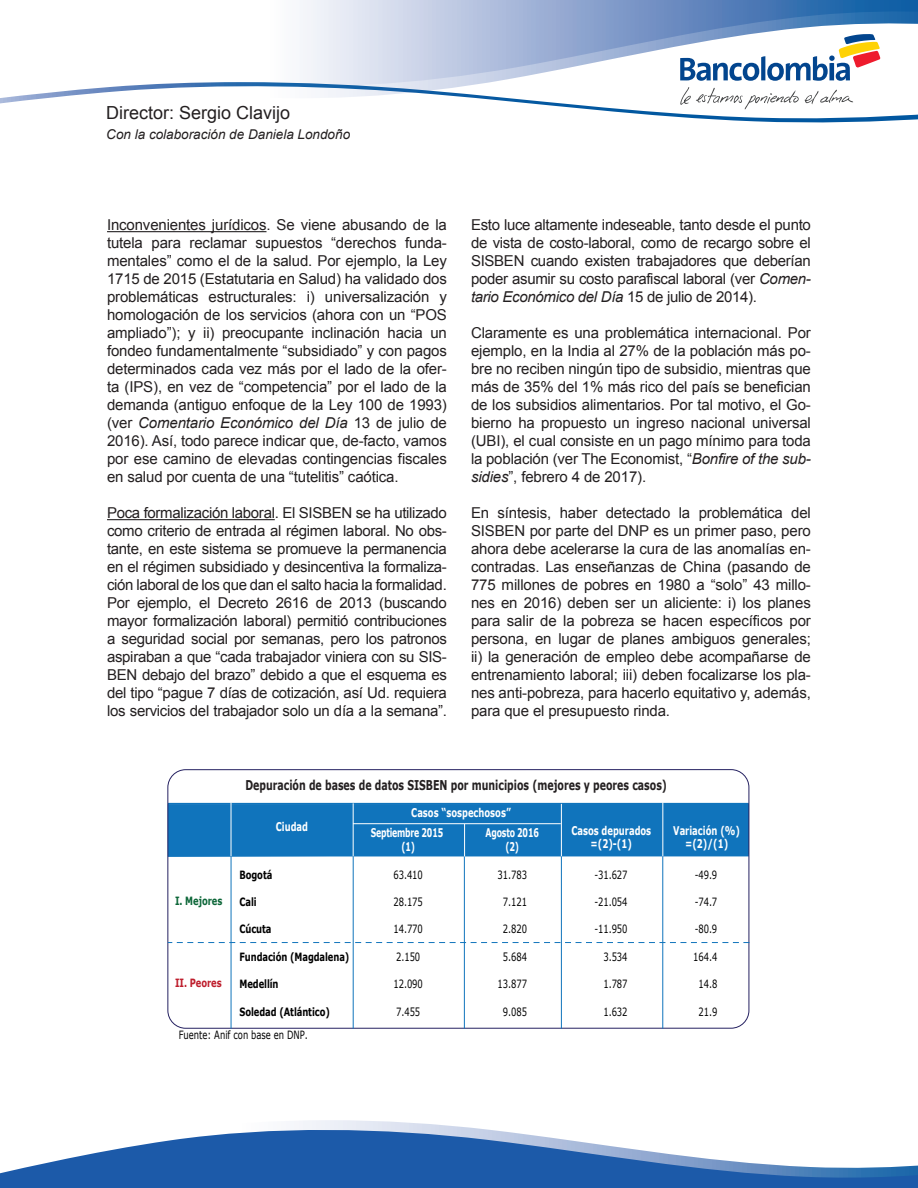
<style>
.page{position:relative;width:918px;height:1188px;background:#fff}
.page>*{position:absolute;margin:0;border:0;box-sizing:border-box;transform-origin:0 0}
.t1{font:18px "Arial";color:#231f20}
.TEXTO{font:15px/18px "Arial";letter-spacing:-.01em;color:#231f20;text-align:justify}
.t2{font:700 13.5px "Verdana";color:#231f20;scale:.7 1}
.t3{font:italic 13.5px "Arial";color:#231f20}
.t4{font:700 12px/13.5px "Verdana";color:#fff;text-align:center;scale:.7 1}
.t5{font:700 12px/13.5px "Verdana";letter-spacing:-.025em;color:#fff;text-align:center;scale:.65 1}
.t6{font:11.4px "Verdana";letter-spacing:-.01em;color:#000;scale:.74 1}
.t7{font:700 11.4px "Verdana";letter-spacing:-.01em;color:#000;scale:.74 1}
.t8{font:700 11.4px "Verdana";letter-spacing:-.01em;color:#0c6638;scale:.74 1}
.t9{font:700 11.4px "Verdana";letter-spacing:-.01em;color:#be1d2c;scale:.74 1}
.s1{font-style:italic}
</style>
<div class="page">
<svg style="left:299px;top:1120px;width:151px;height:6px"></svg>
<svg style="left:300px;top:0;width:618px;height:32px;background:#8ea9d0"></svg>
<svg style="left:0;top:1126px;width:918px;height:62px;fill:#1c5aa9"></svg>
<svg style="left:0;top:32px;width:918px;height:91px"></svg>
<hr style="left:107px;top:231px;width:160px;height:1px;background:#231f20">
<hr style="left:107px;top:519px;width:168px;height:1px;background:#231f20">
<svg style="left:169px;top:802px;width:578px;height:56px;background:#1a7abf"></svg>
<div style="left:167px;top:769px;width:582px;height:260px;border:1px solid #252161;border-radius:18px"></div>
<hr style="left:464px;top:853px;width:1px;height:176px;background:#1074bc">
<hr style="left:353px;top:853px;width:1px;height:176px;background:#1074bc">
<hr style="left:561px;top:853px;width:1px;height:176px;background:#1074bc">
<hr style="left:662px;top:853px;width:1px;height:176px;background:#1074bc">
<hr style="left:353px;top:803px;width:1px;height:53px;background:#fff">
<hr style="left:231px;top:853px;width:1px;height:176px;background:#1074bc">
<svg style="left:168px;top:942px;width:581px;height:1px"></svg>
<hr style="left:231px;top:802px;width:1px;height:54px;background:#fff">
<hr style="left:464px;top:824px;width:1px;height:32px;background:#fff">
<hr style="left:662px;top:802px;width:1px;height:54px;background:#fff">
<hr style="left:561px;top:804px;width:1px;height:52px;background:#fff">
<hr style="left:353px;top:823px;width:208px;height:1px;background:#fff">
<p class="t1" style="left:106px;top:101px;width:186px">Director: Sergio Clavijo</p>
<p class="t3" style="left:106px;top:125px;width:245px">Con la colaboración de Daniela Londoño</p>
<p class="TEXTO" style="left:107px;top:216px;width:341px">Inconvenientes jurídicos. Se viene abusando de la tutela para reclamar supuestos “derechos funda&shy;mentales” como el de la salud. Por ejemplo, la Ley 1715 de 2015 (Estatutaria en Salud) ha validado dos problemáticas estructurales: i) universalización y homologación de los servicios (ahora con un “POS ampliado”); y ii) preocupante inclinación hacia un fondeo fundamentalmente “subsidiado” y con pagos determinados cada vez más por el lado de la ofer&shy;ta (IPS), en vez de “competencia” por el lado de la demanda (antiguo enfoque de la Ley 100 de 1993) (ver <span class="s1">Comentario Económico del Día</span> 13 de julio de 2016). Así, todo parece indicar que, de-facto, vamos por ese camino de elevadas contingencias fiscales en salud por cuenta de una “tutelitis” caótica.</p>
<p class="TEXTO" style="left:107px;top:504px;width:341px">Poca formalización laboral. El SISBEN se ha utilizado como criterio de entrada al régimen laboral. No obs&shy;tante, en este sistema se promueve la permanencia en el régimen subsidiado y desincentiva la formaliza&shy;ción laboral de los que dan el salto hacia la formalidad.<br>Por ejemplo, el Decreto 2616 de 2013 (buscando mayor formalización laboral) permitió contribuciones a seguridad social por semanas, pero los patronos aspiraban a que “cada trabajador viniera con su SIS-BEN debajo del brazo” debido a que el esquema es del tipo “pague 7 días de cotización, así Ud. requiera los servicios del trabajador solo un día a la semana”.</p>
<p class="TEXTO" style="left:471px;top:216px;width:341px">Esto luce altamente indeseable, tanto desde el punto de vista de costo-laboral, como de recargo sobre el SISBEN cuando existen trabajadores que deberían poder asumir su costo parafiscal laboral (ver <span class="s1">Comen&shy;tario Económico del Día</span> 15 de julio de 2014).</p>
<p class="TEXTO" style="left:471px;top:324px;width:341px">Claramente es una problemática internacional. Por ejemplo, en la India al 27% de la población más po&shy;bre no reciben ningún tipo de subsidio, mientras que más de 35% del 1% más rico del país se benefician de los subsidios alimentarios. Por tal motivo, el Go&shy;bierno ha propuesto un ingreso nacional universal (UBI), el cual consiste en un pago mínimo para toda la población (ver The Economist, “<span class="s1">Bonfire of the sub&shy;sidies</span>”, febrero 4 de 2017).</p>
<p class="TEXTO" style="left:471px;top:504px;width:341px">En síntesis, haber detectado la problemática del SISBEN por parte del DNP es un primer paso, pero ahora debe acelerarse la cura de las anomalías en&shy;contradas. Las enseñanzas de China (pasando de 775 millones de pobres en 1980 a “solo” 43 millo&shy;nes en 2016) deben ser un aliciente: i) los planes para salir de la pobreza se hacen específicos por persona, en lugar de planes ambiguos generales; ii) la generación de empleo debe acompañarse de entrenamiento laboral; iii) deben focalizarse los pla&shy;nes anti-pobreza, para hacerlo equitativo y, además, para que el presupuesto rinda.</p>
<p class="t2" style="left:245px;top:776px;width:604px">Depuración de bases de datos SISBEN por municipios (mejores y peores casos)</p>
<p class="t4" style="left:276px;top:819px;width:48px">Ciudad</p>
<p class="t5" style="left:371px;top:826px;width:113px">Septiembre 2015 (1)</p>
<p class="t5" style="left:486px;top:826px;width:83px">Agosto 2016 (2)</p>
<p class="t4" style="left:571px;top:823px;width:116px">Casos depurados =(2)-(1)</p>
<p class="t4" style="left:673px;top:823px;width:97px">Variación (%) =(2)/(1)</p>
<p class="t7" style="left:239px;top:866px;width:46px">Bogotá</p>
<p class="t4" style="left:411px;top:806px;width:144px">Casos “sospechosos”</p>
<p class="t6" style="left:394px;top:867px;width:41px">63.410</p>
<p class="t6" style="left:498px;top:867px;width:41px">31.783</p>
<p class="t6" style="left:594px;top:867px;width:46px">-31.627</p>
<p class="t6" style="left:695px;top:867px;width:32px">-49.9</p>
<p class="t8" style="left:175px;top:893px;width:65px">I. Mejores</p>
<p class="t7" style="left:239px;top:894px;width:25px">Cali</p>
<p class="t6" style="left:394px;top:894px;width:41px">28.175</p>
<p class="t6" style="left:503px;top:894px;width:34px">7.121</p>
<p class="t6" style="left:594px;top:894px;width:46px">-21.054</p>
<p class="t6" style="left:695px;top:894px;width:32px">-74.7</p>
<p class="t7" style="left:239px;top:921px;width:45px">Cúcuta</p>
<p class="t6" style="left:394px;top:922px;width:41px">14.770</p>
<p class="t6" style="left:503px;top:922px;width:34px">2.820</p>
<p class="t6" style="left:594px;top:922px;width:46px">-11.950</p>
<p class="t6" style="left:695px;top:922px;width:32px">-80.9</p>
<p class="t7" style="left:239px;top:949px;width:150px">Fundación (Magdalena)</p>
<p class="t6" style="left:396px;top:949px;width:34px">2.150</p>
<p class="t6" style="left:503px;top:949px;width:34px">5.684</p>
<p class="t6" style="left:603px;top:949px;width:34px">3.534</p>
<p class="t6" style="left:693px;top:949px;width:34px">164.4</p>
<p class="t7" style="left:239px;top:976px;width:54px">Medellín</p>
<p class="t6" style="left:394px;top:976px;width:41px">12.090</p>
<p class="t6" style="left:498px;top:976px;width:41px">13.877</p>
<p class="t6" style="left:603px;top:976px;width:34px">1.787</p>
<p class="t6" style="left:698px;top:976px;width:27px">14.8</p>
<p class="t7" style="left:239px;top:1003px;width:124px">Soledad (Atlántico)</p>
<p class="t6" style="left:396px;top:1004px;width:34px">7.455</p>
<p class="t6" style="left:503px;top:1004px;width:34px">9.085</p>
<p class="t6" style="left:603px;top:1004px;width:34px">1.632</p>
<p class="t6" style="left:698px;top:1004px;width:27px">21.9</p>
<p class="t6" style="left:179px;top:1027px;width:176px">Fuente: Anif con base en DNP.</p>
<p class="t9" style="left:175px;top:974px;width:65px">II. Peores</p>
</div>
